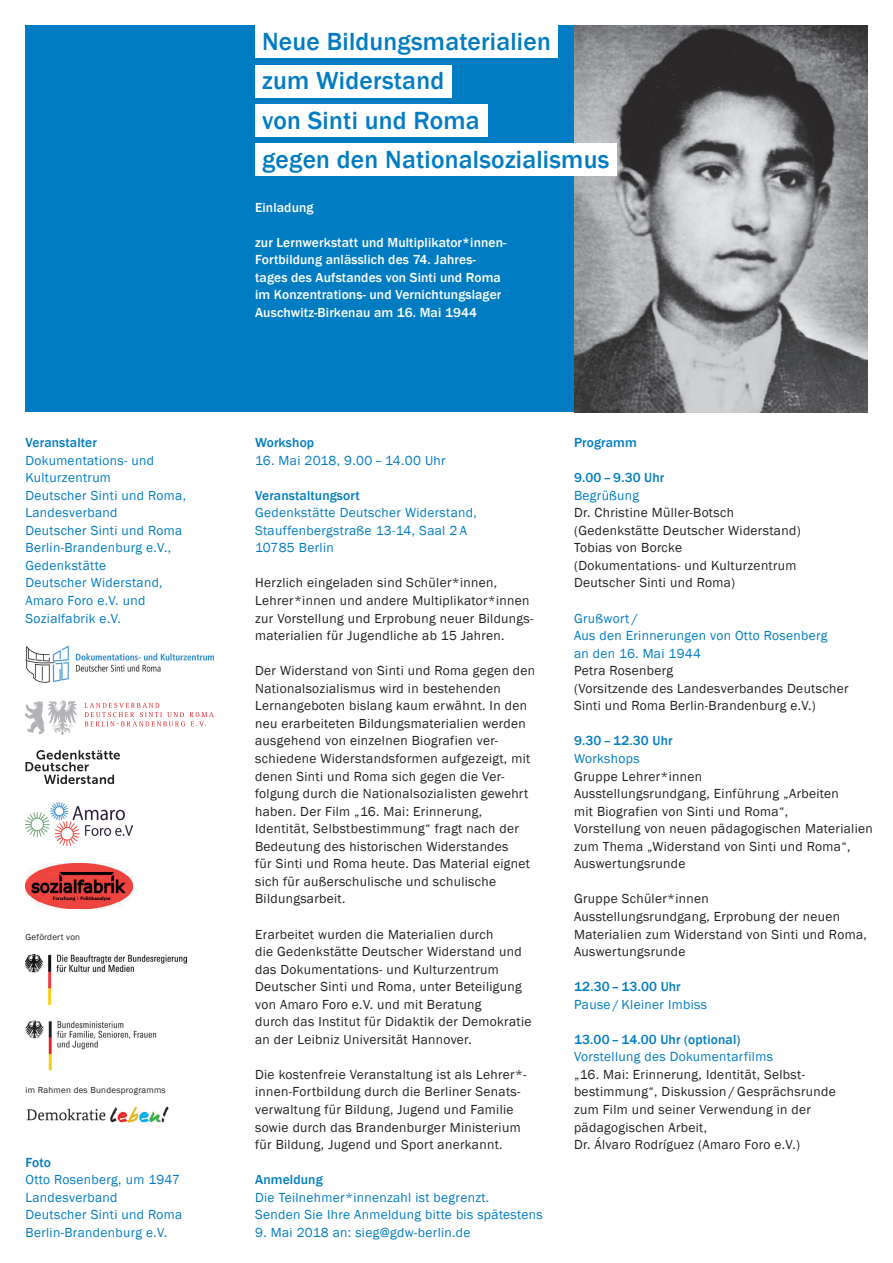
<style>
.page{position:relative;width:893px;height:1263px;background:#fff}
.page>*{position:absolute;margin:0;border:0;box-sizing:border-box;transform-origin:0 0}
.t1{font:500 25.5px/39.2px "Franklin Gothic";letter-spacing:.01em;color:#007cc2}
.t2{font:13.5px/17.5px "Franklin Gothic";letter-spacing:.025em;color:#231f20}
.t3{font:13.5px/17.5px "Franklin Gothic";letter-spacing:.025em;color:#007cc2}
.t4{font:500 13.5px/17.5px "Franklin Gothic";letter-spacing:.01em;color:#fff}
.t5{font:500 13.5px "Franklin Gothic";letter-spacing:.01em;color:#007cc2}
.t6{font:9px "Franklin Gothic";letter-spacing:.025em;color:#231f20}
</style>
<div class="page">
<div style="left:26px;top:26px;width:841px;height:1237px;background:#007cc2"></div>
<div style="left:0;top:412px;width:893px;height:851px;background:#fff"></div>
<img style="left:574px;top:26px;width:293px;height:386px">
<img style="left:25px;top:645px;width:188px;height:38px">
<img style="left:25px;top:700px;width:52px;height:35px">
<svg style="left:84px;top:703px;width:130px;height:23px"></svg>
<svg style="left:26px;top:750px;width:94px;height:34px"></svg>
<img style="left:26px;top:803px;width:106px;height:43px">
<img style="left:26px;top:863px;width:106px;height:46px">
<img style="left:25px;top:1020px;width:132px;height:51px">
<img style="left:26px;top:1106px;width:143px;height:17px">
<img style="left:25px;top:955px;width:161px;height:49px">
<div style="left:255px;top:26px;width:303px;height:32px;background:#fff"></div>
<div style="left:255px;top:65px;width:197px;height:32px;background:#fff"></div>
<div style="left:255px;top:104px;width:233px;height:32px;background:#fff"></div>
<div style="left:255px;top:143px;width:362px;height:33px;background:#fff"></div>
<p class="t5" style="left:26px;top:434px;width:73px">Veranstalter</p>
<p class="t3" style="left:26px;top:452px;width:162px">Dokumentations- und<br>Kulturzentrum<br>Deutscher Sinti und Roma,<br>Landesverband<br>Deutscher Sinti und Roma<br>Berlin-Brandenburg e.V.,<br>Gedenkstätte<br>Deutscher Widerstand,<br>Amaro Foro e.V. und<br>Sozialfabrik e.V.</p>
<p class="t6" style="left:26px;top:931px;width:56px">Gefördert von</p>
<p class="t6" style="left:26px;top:1084px;width:142px">im Rahmen des Bundesprogramms</p>
<p class="t5" style="left:26px;top:1154px;width:27px">Foto</p>
<p class="t3" style="left:26px;top:1171px;width:158px">Otto Rosenberg, um 1947<br>Landesverband<br>Deutscher Sinti und Roma<br>Berlin-Brandenburg e.V.</p>
<h1 class="t1" style="left:262px;top:23px;width:349px">Neue Bildungsmaterialien<br>zum Widerstand<br>von Sinti und Roma<br>gegen den Nationalsozialismus</h1>
<p class="t4" style="left:255px;top:199px;width:60px">Einladung</p>
<p class="t4" style="left:255px;top:234px;width:253px">zur Lernwerkstatt und Multiplikator*innen-Fortbildung anlässlich des 74. Jahres&shy;tages des Aufstandes von Sinti und Roma im Konzentrations- und Vernichtungslager Auschwitz-Birkenau am 16. Mai 1944</p>
<p class="t5" style="left:255px;top:434px;width:61px">Workshop</p>
<p class="t3" style="left:255px;top:452px;width:192px">16. Mai 2018, 9.00 – 14.00 Uhr</p>
<p class="t5" style="left:255px;top:487px;width:106px">Veranstaltungsort</p>
<p class="t3" style="left:255px;top:504px;width:223px">Gedenkstätte Deutscher Widerstand,<br>Stauffenbergstraße 13-14, Saal 2 A<br>10785 Berlin</p>
<p class="t2" style="left:255px;top:574px;width:280px">Herzlich eingeladen sind Schüler*innen, Lehrer*innen und andere Multiplikator*innen zur Vorstellung und Erprobung neuer Bildungs&shy;materialien für Jugendliche ab 15 Jahren.</p>
<p class="t2" style="left:255px;top:662px;width:281px">Der Widerstand von Sinti und Roma gegen den Nationalsozialismus wird in bestehenden Lernangeboten bislang kaum erwähnt. In den neu erarbeiteten Bildungsmaterialien werden ausgehend von einzelnen Biografien ver&shy;schiedene Widerstandsformen aufgezeigt, mit denen Sinti und Roma sich gegen die Ver&shy;folgung durch die Nationalsozialisten gewehrt haben. Der Film „16. Mai: Erinnerung, Identität, Selbstbestimmung“ fragt nach der Bedeutung des historischen Widerstandes<br>für Sinti und Roma heute. Das Material eignet sich für außerschulische und schulische Bildungsarbeit.</p>
<p class="t2" style="left:255px;top:925px;width:278px">Erarbeitet wurden die Materialien durch<br>die Gedenkstätte Deutscher Widerstand und das Dokumentations- und Kulturzentrum Deutscher Sinti und Roma, unter Beteiligung von Amaro Foro e.V. und mit Beratung<br>durch das Institut für Didaktik der Demokratie an der Leibniz Universität Hannover.</p>
<p class="t2" style="left:255px;top:1066px;width:273px">Die kostenfreie Veranstaltung ist als Lehrer*- innen-Fortbildung durch die Berliner Senats&shy;verwaltung für Bildung, Jugend und Familie sowie durch das Brandenburger Ministerium für Bildung, Jugend und Sport anerkannt.</p>
<p class="t5" style="left:255px;top:1171px;width:69px">Anmeldung</p>
<p class="t3" style="left:255px;top:1189px;width:289px">Die Teilnehmer*innenzahl ist begrenzt.<br>Senden Sie Ihre Anmeldung bitte bis spätestens</p>
<p class="t3" style="left:255px;top:1224px;width:217px">9. Mai 2018 an: sieg@gdw-berlin.de</p>
<p class="t5" style="left:574px;top:434px;width:64px">Programm</p>
<p class="t5" style="left:574px;top:469px;width:92px">9.00 – 9.30 Uhr</p>
<p class="t3" style="left:574px;top:487px;width:67px">Begrüßung</p>
<p class="t2" style="left:574px;top:504px;width:228px">Dr. Christine Müller-Botsch (Gedenkstätte Deutscher Widerstand)<br>Tobias von Borcke<br>(Dokumentations- und Kulturzentrum<br>Deutscher Sinti und Roma)</p>
<p class="t3" style="left:574px;top:610px;width:255px">Grußwort /<br>Aus den Erinnerungen von Otto Rosenberg an den 16. Mai 1944</p>
<p class="t2" style="left:574px;top:662px;width:276px">Petra Rosenberg<br>(Vorsitzende des Landesverbandes Deutscher<br>Sinti und Roma Berlin-Brandenburg e.V.)</p>
<p class="t5" style="left:574px;top:732px;width:100px">9.30 – 12.30 Uhr</p>
<p class="t3" style="left:574px;top:750px;width:67px">Workshops</p>
<p class="t2" style="left:574px;top:767px;width:300px">Gruppe Lehrer*innen<br>Ausstellungsrundgang, Einführung „Arbeiten<br>mit Biografien von Sinti und Roma“,<br>Vorstellung von neuen pädagogischen Materialien zum Thema „Widerstand von Sinti und Roma“, Auswertungsrunde</p>
<p class="t2" style="left:574px;top:890px;width:294px">Gruppe Schüler*innen<br>Ausstellungsrundgang, Erprobung der neuen Materialien zum Widerstand von Sinti und Roma, Auswertungsrunde</p>
<p class="t5" style="left:574px;top:978px;width:108px">12.30 – 13.00 Uhr</p>
<p class="t3" style="left:574px;top:996px;width:134px">Pause / Kleiner Imbiss</p>
<p class="t5" style="left:574px;top:1031px;width:168px">13.00 – 14.00 Uhr (optional)</p>
<p class="t3" style="left:574px;top:1048px;width:200px">Vorstellung des Dokumentarfilms</p>
<p class="t2" style="left:574px;top:1066px;width:263px">„16. Mai: Erinnerung, Identität, Selbst&shy;bestimmung“, Diskussion / Gesprächsrunde zum Film und seiner Verwendung in der pädagogischen Arbeit,<br>Dr. Álvaro Rodríguez (Amaro Foro e.V.)</p>
</div>
